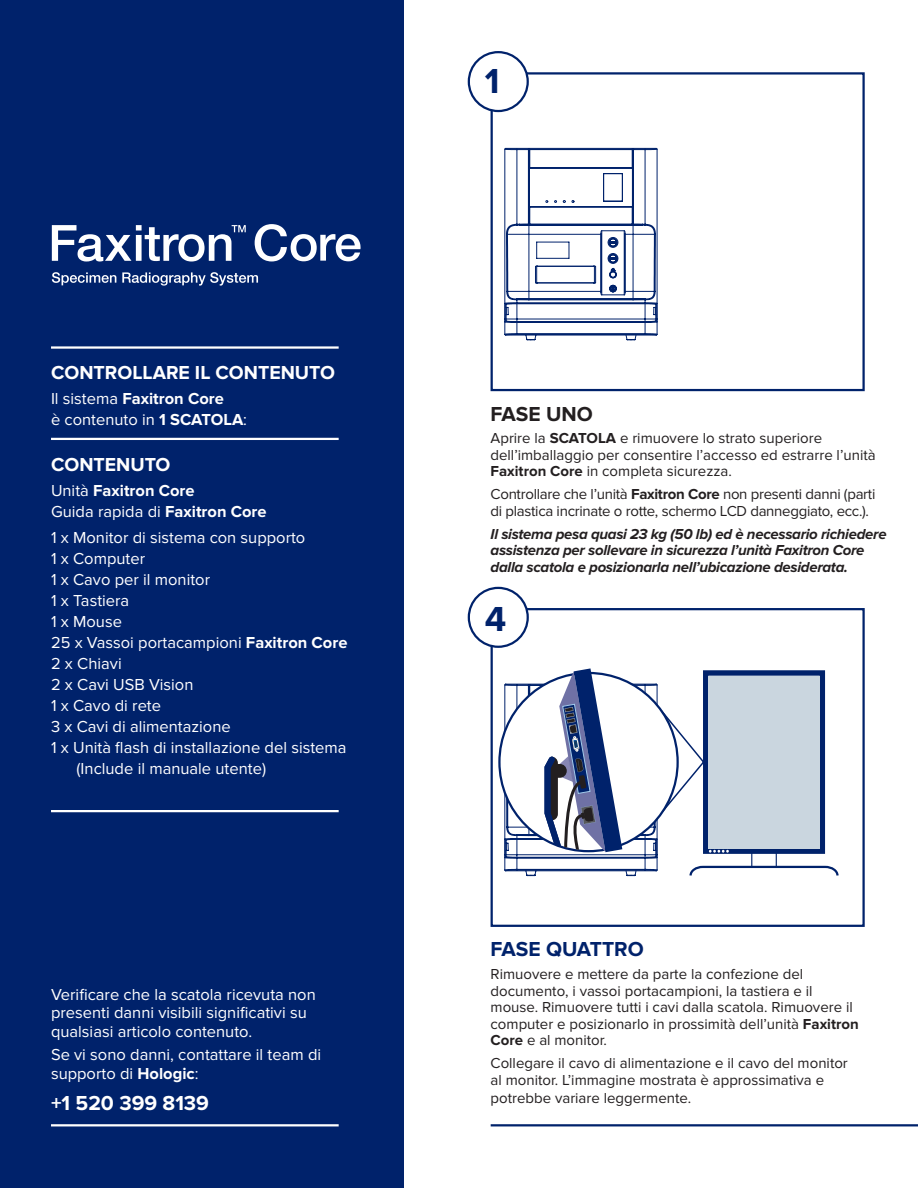
<style>
.page{position:relative;width:918px;height:1188px;background:#fff}
.page>*{position:absolute;margin:0;border:0;box-sizing:border-box;transform-origin:0 0}
.t1{font:700 36px "Proxima Nova";color:#00226b}
.t2{font:700 21px "Proxima Nova";color:#fff}
.t3{font:700 21px "Proxima Nova";color:#00226b}
.t4{font:700 21px "Proxima Nova";color:#231f20}
.t5{font:700 19.5px "Proxima Nova";color:#fff}
.t6{font:16.5px/18.8px "Proxima Nova";color:#fff}
.t7{font:700 16.5px/21px "Proxima Nova";color:#fff}
.t8{font:15px/16.5px "Proxima Nova";color:#231f20}
.t9{font:italic 700 15px/16.5px "Proxima Nova";letter-spacing:-.02em;color:#231f20}
.t10{font:15px/16.5px "Proxima Nova";letter-spacing:-.02em;color:#231f20}
.s1{font-weight:700}
.s2{font-weight:400}
</style>
<div class="page">
<div style="left:0;top:0;width:404px;height:1188px;background:#00226b"></div>
<svg style="left:504px;top:148px;width:154px;height:192px"></svg>
<div style="left:491px;top:72px;width:374px;height:319px;border:2px solid #00226b"></div>
<div style="left:469px;top:52px;width:59px;height:59px;background:#fff;border-radius:50%"></div>
<div style="left:468px;top:51px;width:61px;height:61px;border:2px solid #00226b;border-radius:50%"></div>
<svg style="left:504px;top:668px;width:335px;height:209px"></svg>
<div style="left:491px;top:608px;width:374px;height:319px;border:2px solid #00226b"></div>
<div style="left:469px;top:588px;width:59px;height:59px;background:#fff;border-radius:50%"></div>
<div style="left:468px;top:587px;width:61px;height:61px;border:2px solid #00226b;border-radius:50%"></div>
<hr style="left:51px;top:438px;width:288px;height:2px;background:#fff">
<hr style="left:51px;top:346px;width:288px;height:3px;background:#fff">
<hr style="left:51px;top:810px;width:288px;height:2px;background:#fff">
<hr style="left:51px;top:1124px;width:288px;height:2px;background:#fff">
<hr style="left:491px;top:1124px;width:427px;height:2px;background:#00226b">
<svg style="left:52px;top:272px;width:64px;height:13px"></svg>
<svg style="left:122px;top:272px;width:136px;height:14px"></svg>
<svg style="left:52px;top:225px;width:194px;height:37px"></svg>
<svg style="left:255px;top:224px;width:106px;height:37px"></svg>
<h3 class="t5" style="left:51px;top:361px;width:286px">CONTROLLARE IL CONTENUTO</h3>
<p class="t6" style="left:51px;top:388px;width:198px;line-height:21px">Il sistema <span class="s1">Faxitron Core<br></span>è contenuto in <span class="s1">1 SCATOLA</span>:</p>
<h3 class="t5" style="left:51px;top:453px;width:121px">CONTENUTO</h3>
<p class="t7" style="left:51px;top:481px;width:217px"><span class="s2">Unità</span> Faxitron Core<br><span class="s2">Guida rapida di</span> Faxitron Core</p>
<p class="t6" style="left:51px;top:528px;width:256px">1 x Monitor di sistema con supporto</p>
<p class="t6" style="left:51px;top:549px;width:96px">1 x Computer</p>
<p class="t6" style="left:51px;top:570px;width:161px">1 x Cavo per il monitor</p>
<p class="t6" style="left:51px;top:591px;width:80px">1 x Tastiera</p>
<p class="t6" style="left:51px;top:612px;width:72px">1 x Mouse</p>
<p class="t6" style="left:51px;top:633px;width:298px">25 x Vassoi portacampioni <span class="s1">Faxitron Core</span></p>
<p class="t6" style="left:51px;top:654px;width:72px">2 x Chiavi</p>
<p class="t6" style="left:51px;top:675px;width:144px">2 x Cavi USB Vision</p>
<p class="t6" style="left:51px;top:696px;width:112px">1 x Cavo di rete</p>
<p class="t6" style="left:51px;top:717px;width:181px">3 x Cavi di alimentazione</p>
<p class="t6" style="left:51px;top:738px;width:297px">1 x Unità flash di installazione del sistema</p>
<p class="t6" style="left:77px;top:759px;width:191px">(Include il manuale utente)</p>
<p class="t6" style="left:51px;top:985px;width:266px">Verificare che la scatola ricevuta non presenti danni visibili significativi su qualsiasi articolo contenuto.</p>
<p class="t6" style="left:51px;top:1045px;width:272px">Se vi sono danni, contattare il team di supporto di <span class="s1">Hologic</span>:</p>
<h2 class="t2" style="left:51px;top:1091px;width:160px">+1 520 399 8139</h2>
<h1 class="t1" style="left:485px;top:61px;width:16px">1</h1>
<h2 class="t4" style="left:491px;top:401px;width:104px">FASE UNO</h2>
<p class="t8" style="left:491px;top:430px;width:387px">Aprire la <span class="s1">SCATOLA</span> e rimuovere lo strato superiore dell’imballaggio per consentire l’accesso ed estrarre l’unità<br><span class="s1">Faxitron Core</span> in completa sicurezza.</p>
<p class="t10" style="left:491px;top:486px;width:386px">Controllare che l’unità <span class="s1">Faxitron Core</span> non presenti danni (parti di plastica incrinate o rotte, schermo LCD danneggiato, ecc.).</p>
<p class="t9" style="left:491px;top:526px;width:398px">Il sistema pesa quasi 23 kg (50 lb) ed è necessario richiedere assistenza per sollevare in sicurezza l’unità Faxitron Core dalla scatola e posizionarla nell’ubicazione desiderata.</p>
<h1 class="t1" style="left:485px;top:599px;width:23px">4</h1>
<h2 class="t3" style="left:491px;top:937px;width:155px">FASE QUATTRO</h2>
<p class="t8" style="left:491px;top:966px;width:370px">Rimuovere e mettere da parte la confezione del documento, i vassoi portacampioni, la tastiera e il mouse. Rimuovere tutti i cavi dalla scatola. Rimuovere il computer e posizionarlo in prossimità dell’unità <span class="s1">Faxitron Core</span> e al monitor.</p>
<p class="t8" style="left:491px;top:1055px;width:359px">Collegare il cavo di alimentazione e il cavo del monitor al monitor. L’immagine mostrata è approssimativa e</p>
<p class="t8" style="left:491px;top:1090px;width:202px">potrebbe variare leggermente.</p>
</div>
